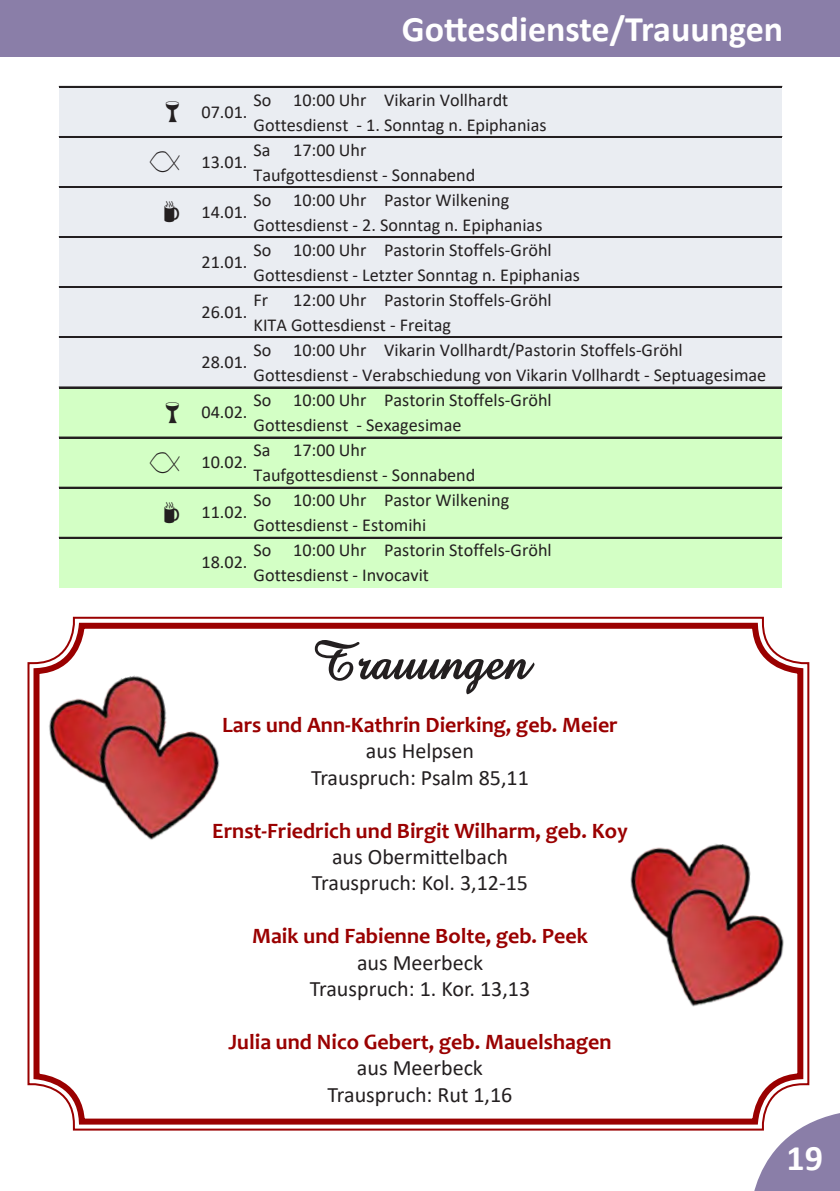
<style>
.page{position:relative;width:840px;height:1191px;background:#fff}
.page>*{position:absolute;margin:0;border:0;box-sizing:border-box;transform-origin:0 0}
.t1{font:700 54px "Amaze";color:#231f20}
.t2{font:700 36px "Calibri";color:#fff}
.t3{font:29.8px/50px "Gemeindebrief";color:#231f20;text-align:center}
.t4{font:700 22px "Candara";color:#9a0000}
.t5{font:22px/26.4px "Calibri";color:#231f20;text-align:center}
.t6{font:18.2px/25px "Calibri";color:#231f20}
</style>
<div class="page">
<div style="left:0;top:0;width:839px;height:57px;background:#8a7ea8"></div>
<div style="left:59px;top:88px;width:722px;height:300px;background:#eaedf2"></div>
<div style="left:59px;top:387px;width:722px;height:201px;background:#d3ffc5"></div>
<hr style="left:59px;top:86px;width:722px;height:2px;background:#231f20">
<hr style="left:59px;top:136px;width:722px;height:2px;background:#231f20">
<hr style="left:59px;top:186px;width:722px;height:2px;background:#231f20">
<hr style="left:59px;top:236px;width:722px;height:2px;background:#231f20">
<hr style="left:59px;top:286px;width:722px;height:1px;background:#231f20">
<hr style="left:59px;top:287px;width:722px;height:1px;background:#231f20">
<hr style="left:59px;top:336px;width:722px;height:1px;background:#231f20">
<hr style="left:59px;top:337px;width:722px;height:1px;background:#231f20">
<hr style="left:59px;top:386px;width:722px;height:1px;background:#231f20">
<hr style="left:59px;top:387px;width:722px;height:1px;background:#231f20">
<hr style="left:59px;top:437px;width:722px;height:1px;background:#231f20">
<hr style="left:59px;top:487px;width:722px;height:1px;background:#231f20">
<hr style="left:59px;top:537px;width:722px;height:1px;background:#231f20">
<svg style="left:27px;top:616px;width:782px;height:515px"></svg>
<div style="left:33px;top:623px;width:769px;height:501px;border:6px solid #9a0000;border-radius:45px"></div>
<img style="left:615px;top:835px;width:181px;height:182px">
<img style="left:39px;top:660px;width:198px;height:199px">
<svg style="left:748px;top:1109px;width:91px;height:82px"></svg>
<h2 class="t2" style="left:401px;top:3px;width:382px">Gottesdienste/Trauungen</h2>
<p class="t6" style="left:253px;top:87px;width:328px">So 10:00 Uhr Vikarin Vollhardt<br>Gottesdienst - 1. Sonntag n. Epiphanias<br>Sa 17:00 Uhr<br>Taufgottesdienst - Sonnabend<br>So 10:00 Uhr Pastor Wilkening<br>Gottesdienst - 2. Sonntag n. Epiphanias<br>So 10:00 Uhr Pastorin Stoffels-Gröhl<br>Gottesdienst - Letzter Sonntag n. Epiphanias<br>Fr</p>
<h3 class="t3" style="left:149px;top:89px;width:33px">A f t</h3>
<p class="t6" style="left:201px;top:99px;width:47px">07.01.</p>
<p class="t6" style="left:201px;top:149px;width:47px">13.01.</p>
<p class="t6" style="left:201px;top:199px;width:47px">14.01.</p>
<p class="t6" style="left:201px;top:249px;width:47px">21.01.</p>
<p class="t6" style="left:253px;top:287px;width:514px;text-indent:40px">12:00 Uhr Pastorin Stoffels-Gröhl<br>KITA Gottesdienst - Freitag<br>So 10:00 Uhr Vikarin Vollhardt/Pastorin Stoffels-Gröhl Gottesdienst - Verabschiedung von Vikarin Vollhardt - Septuagesimae So 10:00 Uhr Pastorin Stoffels-Gröhl<br>Gottesdienst - Sexagesimae<br>Sa 17:00 Uhr<br>Taufgottesdienst - Sonnabend<br>So 10:00 Uhr Pastor Wilkening<br>Gottesdienst - Estomihi<br>So 10:00 Uhr Pastorin Stoffels-Gröhl<br>Gottesdienst - Invocavit</p>
<p class="t6" style="left:201px;top:299px;width:47px">26.01.</p>
<p class="t6" style="left:201px;top:349px;width:47px">28.01.</p>
<p class="t6" style="left:201px;top:399px;width:47px">04.02.</p>
<p class="t6" style="left:201px;top:449px;width:47px">10.02.</p>
<p class="t6" style="left:201px;top:499px;width:47px">11.02.</p>
<h3 class="t3" style="left:149px;top:390px;width:33px">A f t</h3>
<p class="t6" style="left:201px;top:549px;width:47px">18.02.</p>
<h1 class="t1" style="left:310px;top:624px;width:220px">Trauungen</h1>
<p class="t4" style="left:222px;top:711px;width:397px">Lars und Ann-Kathrin Dierking, geb. Meier</p>
<p class="t5" style="left:311px;top:737px;width:219px">aus Helpsen<br>Trauspruch: Psalm 85,11</p>
<p class="t4" style="left:212px;top:816px;width:417px">Ernst-Friedrich und Birgit Wilharm, geb. Koy</p>
<p class="t5" style="left:312px;top:843px;width:217px">aus Obermittelbach<br>Trauspruch: Kol. 3,12-15</p>
<p class="t4" style="left:252px;top:922px;width:337px">Maik und Fabienne Bolte, geb. Peek</p>
<p class="t5" style="left:309px;top:948px;width:222px">aus Meerbeck<br>Trauspruch: 1. Kor. 13,13</p>
<p class="t4" style="left:228px;top:1028px;width:384px">Julia und Nico Gebert, geb. Mauelshagen</p>
<p class="t5" style="left:327px;top:1054px;width:186px">aus Meerbeck<br>Trauspruch: Rut 1,16</p>
<h2 class="t2" style="left:786px;top:1133px;width:38px">19</h2>
</div>
